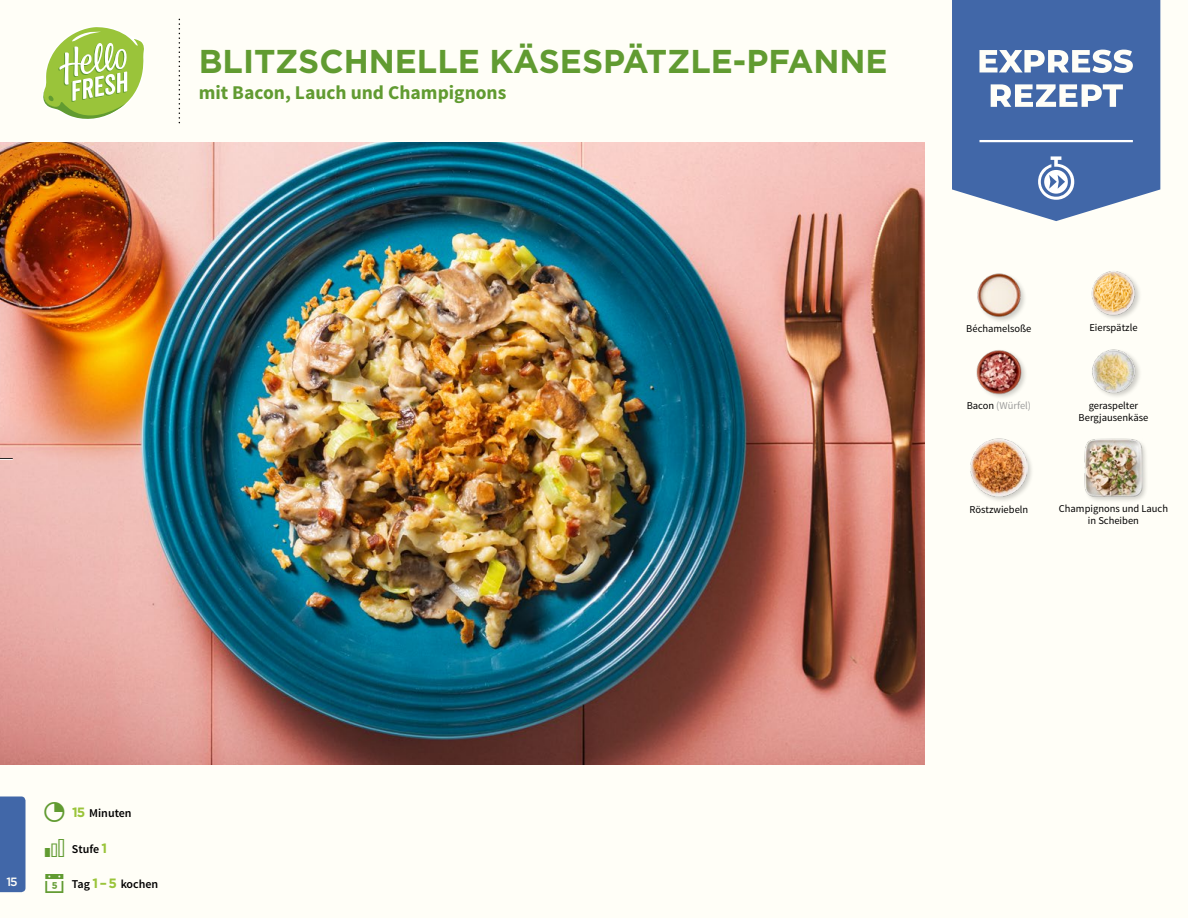
<style>
.page{position:relative;width:1188px;height:918px;background:#fffef7}
.page>*{position:absolute;margin:0;border:0;box-sizing:border-box;transform-origin:0 0}
.t1{font:700 33px "Gotham";color:#619b31}
.t2{font:700 19.5px "Source Sans Pro";color:#619b31}
.t3{font:600 12px "Source Sans Pro";color:#000}
.t4{font:500 12px "Gotham";color:#fffef7}
.t5{font:10.5px/12px "Source Sans Pro";color:#000;text-align:center}
.t6{font:10.5px "Source Sans Pro";color:#9d9d9c}
.s1{color:#000}
.s2{color:#619b31}
.s3{font-family:"Gotham";font-weight:700;font-size:13.5px;color:#9ac43a}
</style>
<div class="page">
<svg style="left:43px;top:27px;width:101px;height:92px"></svg>
<img style="left:0;top:142px;width:925px;height:623px">
<div style="left:1084px;top:438px;width:65px;height:65px;background:#000;opacity:.2"></div>
<img style="left:1085px;top:439px;width:57px;height:57px">
<div style="left:969px;top:438px;width:65px;height:65px;background:#000;opacity:.2"></div>
<img style="left:970px;top:439px;width:58px;height:57px">
<img style="left:976px;top:350px;width:49px;height:48px">
<img style="left:1092px;top:349px;width:48px;height:48px">
<img style="left:1091px;top:271px;width:49px;height:48px">
<img style="left:977px;top:273px;width:48px;height:48px">
<svg style="left:0;top:458px;width:13px;height:2px"></svg>
<svg style="left:952px;top:0;width:208px;height:221px;fill:#4167a8"></svg>
<hr style="left:979px;top:140px;width:154px;height:2px;background:#fff">
<svg style="left:1038px;top:156px;width:36px;height:44px"></svg>
<svg style="left:979px;top:50px;width:154px;height:23px"></svg>
<svg style="left:991px;top:84px;width:132px;height:23px"></svg>
<div style="left:0;top:796px;width:26px;height:96px;background:#4167a8"></div>
<h1 class="t1" style="left:199px;top:39px;width:690px">BLITZSCHNELLE KÄSESPÄTZLE-PFANNE</h1>
<h2 class="t2" style="left:199px;top:80px;width:309px">mit Bacon, Lauch und Champignons</h2>
<p class="t5" style="left:966px;top:322px;width:67px">Béchamelsoße</p>
<p class="t6" style="left:967px;top:399px;width:66px"><span class="s1">Bacon</span> (Würfel)</p>
<p class="t5" style="left:1089px;top:322px;width:50px">Eierspätzle</p>
<p class="t5" style="left:1079px;top:400px;width:71px">geraspelter<br>Bergjausenkäse</p>
<p class="t5" style="left:969px;top:503px;width:60px">Röstzwiebeln</p>
<p class="t5" style="left:1059px;top:503px;width:111px">Champignons und Lauch in Scheiben</p>
<p class="t3" style="left:43px;top:805px;width:91px"><span class="s2">✓</span> <span class="s3">15</span> Minuten</p>
<p class="t3" style="left:72px;top:841px;width:37px">Stufe <span class="s3">1</span></p>
<p class="t4" style="left:6px;top:874px;width:13px">15</p>
<p class="t3" style="left:72px;top:877px;width:88px">Tag <span class="s3">1 –5</span> kochen</p>
</div>
